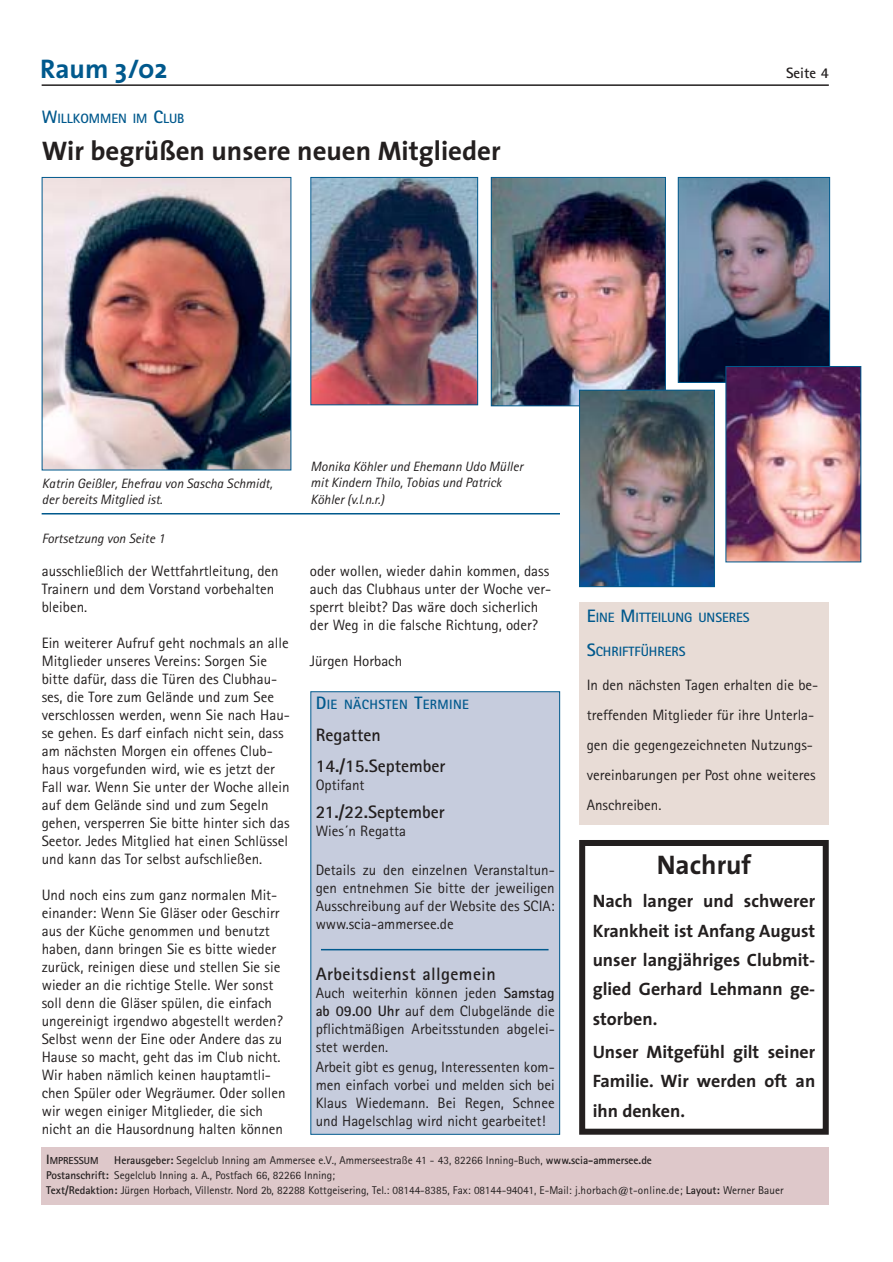
<style>
.page{position:relative;width:893px;height:1262px;background:#fff}
.page>*{position:absolute;margin:0;border:0;box-sizing:border-box;transform-origin:0 0}
.t1{font:700 27px "The Sans";color:#231f1f}
.t2{font:700 27px "The Sans";color:#00598d}
.t3{font:700 18px/29.2px "The Sans";color:#231f1f;text-align:justify}
.t4{font:700 18px/31.7px "Rotis Sans Serif";color:#231f1f}
.t5{font:700 18px "Rotis Sans Serif";letter-spacing:.02em;color:#231f1f}
.t6{font:15px/18px "Rotis Sans Serif";color:#231f1f}
.t7{font:700 15px "Rotis Sans Serif";color:#231f1f}
.t8{font:italic 13.5px/16.2px "Rotis Sans Serif";color:#231f1f}
.t9{font:700 13.5px "Rotis Sans Serif";color:#00598d}
.t10{font:700 13.5px "Rotis Sans Serif";letter-spacing:.03em;color:#00598d}
.t11{font:11.25px/15px "Rotis Sans Serif";color:#231f1f}
.t12{font:700 10.2px "Rotis Sans Serif";color:#231f1f}
.s1{font-size:18px}
.s2{font-weight:700}
.s3{font-size:13.5px}
</style>
<div class="page">
<hr style="left:42px;top:84px;width:786px;height:2px;background:#231f1f">
<div style="left:42px;top:1147px;width:786px;height:57px;background:#dec8ca"></div>
<img style="left:493px;top:179px;width:170px;height:225px">
<div style="left:491px;top:177px;width:174px;height:229px;border:1px solid #00598d"></div>
<img style="left:680px;top:179px;width:148px;height:202px">
<div style="left:678px;top:177px;width:152px;height:206px;border:1px solid #00598d"></div>
<img style="left:44px;top:179px;width:245px;height:289px">
<div style="left:42px;top:177px;width:249px;height:293px;border:1px solid #00598d"></div>
<hr style="left:42px;top:513px;width:518px;height:1px;background:#00598d">
<img style="left:581px;top:392px;width:131px;height:193px">
<div style="left:579px;top:390px;width:135px;height:197px;border:1px solid #00598d"></div>
<img style="left:727px;top:368px;width:132px;height:192px">
<div style="left:725px;top:366px;width:136px;height:196px;border:1px solid #00598d"></div>
<img style="left:312px;top:179px;width:164px;height:224px">
<div style="left:310px;top:177px;width:168px;height:228px;border:1px solid #00598d"></div>
<div style="left:579px;top:840px;width:249px;height:294px;border:6px solid #231f1f"></div>
<div style="left:579px;top:602px;width:249px;height:222px;background:#e8dcd6"></div>
<div style="left:311px;top:692px;width:248px;height:442px;background:#c6ccdd"></div>
<div style="left:310px;top:691px;width:250px;height:443px;border:1px solid #00598d"></div>
<hr style="left:321px;top:949px;width:227px;height:1px;background:#00598d">
<h1 class="t2" style="left:40px;top:59px;width:129px">Raum 3/02</h1>
<p class="t7" style="left:786px;top:68px;width:44px">Seite 4</p>
<p class="t9" style="left:42px;top:114px;width:144px"><span class="s1">W</span>ILLKOMMEN IM <span class="s1">C</span>LUB</p>
<h1 class="t1" style="left:42px;top:141px;width:460px">Wir begrüßen unsere neuen Mitglieder</h1>
<p class="t8" style="left:42px;top:477px;width:232px">Katrin Geißler, Ehefrau von Sascha Schmidt, der bereits Mitglied ist.</p>
<p class="t8" style="left:42px;top:532px;width:124px">Fortsetzung von Seite 1</p>
<p class="t6" style="left:42px;top:563px;width:238px">ausschließlich der Wettfahrtleitung, den<br>Trainern und dem Vorstand vorbehalten bleiben.</p>
<p class="t6" style="left:42px;top:635px;width:250px">Ein weiterer Aufruf geht nochmals an alle Mitglieder unseres Vereins: Sorgen Sie bitte dafür, dass die Türen des Clubhau&shy;ses, die Tore zum Gelände und zum See verschlossen werden, wenn Sie nach Hau&shy;se gehen. Es darf einfach nicht sein, dass am nächsten Morgen ein offenes Club&shy;haus vorgefunden wird, wie es jetzt der Fall war. Wenn Sie unter der Woche allein auf dem Gelände sind und zum Segeln gehen, versperren Sie bitte hinter sich das Seetor. Jedes Mitglied hat einen Schlüssel und kann das Tor selbst aufschließen.</p>
<p class="t6" style="left:42px;top:887px;width:245px">Und noch eins zum ganz normalen Mit&shy;einander: Wenn Sie Gläser oder Geschirr aus der Küche genommen und benutzt haben, dann bringen Sie es bitte wieder zurück, reinigen diese und stellen Sie sie wieder an die richtige Stelle. Wer sonst soll denn die Gläser spülen, die einfach ungereinigt irgendwo abgestellt werden?<br>Selbst wenn der Eine oder Andere das zu Hause so macht, geht das im Club nicht.<br>Wir haben nämlich keinen hauptamtli&shy;chen Spüler oder Wegräumer. Oder sollen wir wegen einiger Mitglieder, die sich nicht an die Hausordnung halten können</p>
<p class="t8" style="left:310px;top:460px;width:214px">Monika Köhler und Ehemann Udo Müller mit Kindern Thilo, Tobias und Patrick<br>Köhler (v.l.n.r.)</p>
<p class="t6" style="left:310px;top:563px;width:243px">oder wollen, wieder dahin kommen, dass auch das Clubhaus unter der Woche ver&shy;sperrt bleibt? Das wäre doch sicherlich der Weg in die falsche Richtung, oder?</p>
<p class="t6" style="left:310px;top:653px;width:94px">Jürgen Horbach</p>
<p class="t10" style="left:316px;top:699px;width:155px"><span class="s1">D</span>IE NÄCHSTEN <span class="s1">T</span>ERMINE</p>
<p class="t4" style="left:316px;top:720px;width:131px">Regatten<br>14./15.September</p>
<p class="t6" style="left:316px;top:778px;width:50px">Optifant</p>
<p class="t4" style="left:316px;top:798px;width:130px">21./22.September</p>
<p class="t6" style="left:316px;top:823px;width:92px">Wies´n Regatta</p>
<p class="t6" style="left:316px;top:862px;width:240px;text-align:justify">Details zu den einzelnen Veranstaltun&shy;gen entnehmen Sie bitte der jeweiligen Ausschreibung auf der Website des SCIA: www.scia-ammersee.de</p>
<p class="t5" style="left:316px;top:967px;width:181px">Arbeitsdienst allgemein</p>
<p class="t6" style="left:316px;top:985px;width:240px;text-align:justify">Auch weiterhin können jeden <span class="s2">Samstag ab 09.00 Uhr</span> auf dem Clubgelände die pflichtmäßigen Arbeitsstunden abgelei&shy;stet werden.</p>
<p class="t6" style="left:316px;top:1059px;width:240px;text-align:justify">Arbeit gibt es genug, Interessenten kom&shy;men einfach vorbei und melden sich bei Klaus Wiedemann. Bei Regen, Schnee und Hagelschlag wird nicht gearbeitet!</p>
<p class="t9" style="left:586px;top:613px;width:164px"><span class="s1">E</span>INE <span class="s1">M</span>ITTEILUNG UNSERES</p>
<p class="t9" style="left:586px;top:647px;width:100px"><span class="s1">S</span>CHRIFTFÜHRERS</p>
<p class="t6" style="left:586px;top:671px;width:233px;line-height:30px">In den nächsten Tagen erhalten die be&shy;treffenden Mitglieder für ihre Unterla&shy;gen die gegengezeichneten Nutzungs&shy;vereinbarungen per Post ohne weiteres Anschreiben.</p>
<h1 class="t1" style="left:656px;top:854px;width:96px">Nachruf</h1>
<p class="t3" style="left:592px;top:888px;width:224px">Nach langer und schwerer Krankheit ist Anfang August unser langjähriges Clubmit&shy;glied Gerhard Lehmann ge&shy;storben.</p>
<p class="t3" style="left:592px;top:1039px;width:224px">Unser Mitgefühl gilt seiner Familie. Wir werden oft an ihn denken.</p>
<p class="t12" style="left:46px;top:1157px;width:54px"><span class="s3">I</span>MPRESSUM</p>
<p class="t11" style="left:46px;top:1154px;width:738px;text-indent:68px"><span class="s2">Herausgeber:</span> Segelclub Inning am Ammersee e.V., Ammerseestraße 41 - 43, 82266 Inning-Buch, <span class="s2">www.scia-ammersee.de<br>Postanschrift:</span> Segelclub Inning a. A., Postfach 66, 82266 Inning;<br><span class="s2">Text/Redaktion:</span> Jürgen Horbach, Villenstr. Nord 2b, 82288 Kottgeisering, Tel.: 08144-8385, Fax: 08144-94041, E-Mail: j.horbach@t-online.de; <span class="s2">Layout:</span> Werner Bauer</p>
</div>
